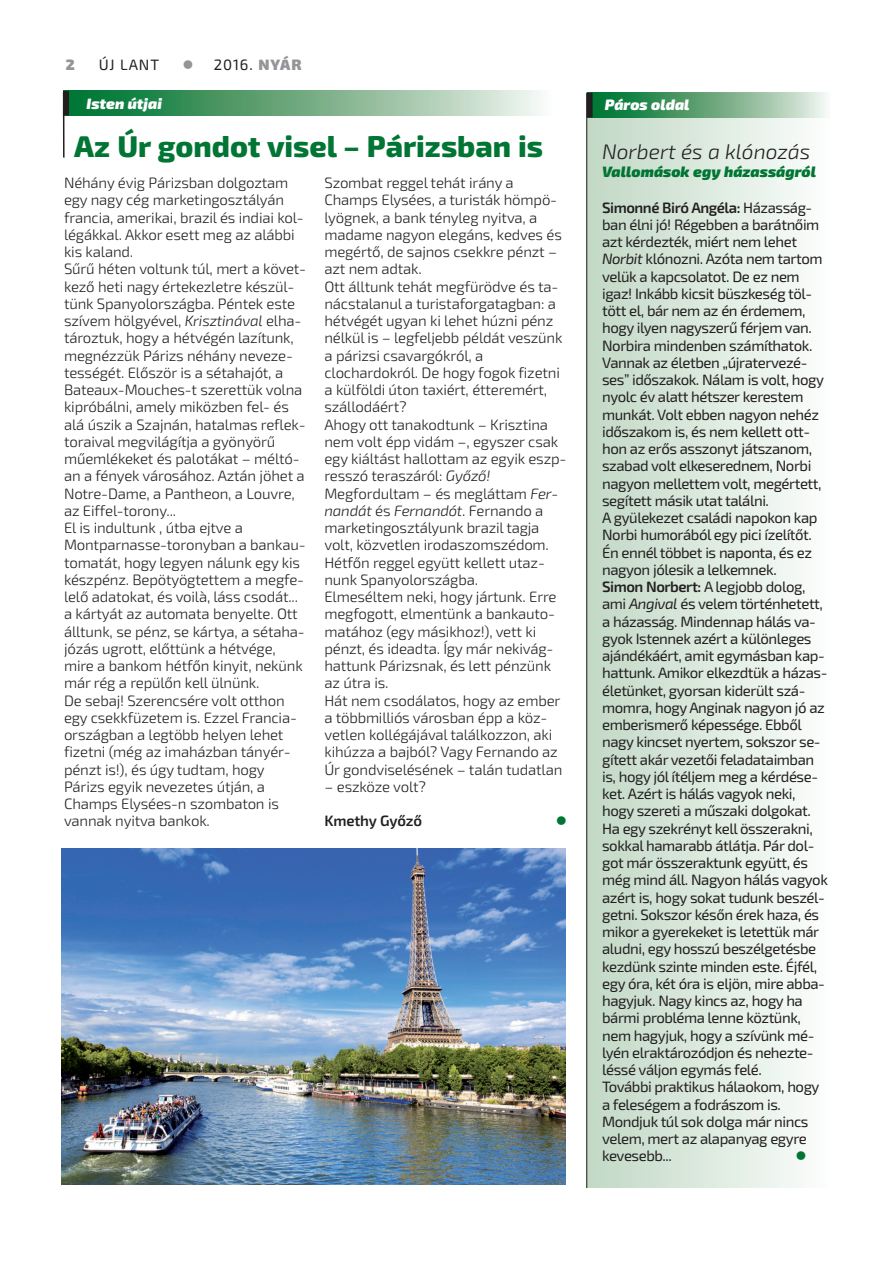
<style>
.page{position:relative;width:893px;height:1263px;background:#fff}
.page>*{position:absolute;margin:0;border:0;box-sizing:border-box;transform-origin:0 0}
.t1{font:800 30px "Exo 2.0";color:#007534}
.t2{font:italic 300 21px "Exo 2.0";color:#231f20}
.t3{font:300 15px/17.2px "Exo 2.0";letter-spacing:-.01em;color:#231f20}
.t4{font:15px/17.2px "Exo 2.0";letter-spacing:-.03em;color:#231f20}
.t5{font:italic 900 15px "Exo 2.0";color:#007534}
.t6{font:italic 900 15px "Exo 2.0";color:#fff}
.t7{font:600 15px "Exo 2.0";letter-spacing:-.01em;color:#231f20}
.t8{font:15px "Wingdings";color:#007534}
.t9{font:900 15px "Exo 2.0";color:#939598}
.s1{color:#939598}
.s2{font-weight:900;color:#939598}
.s3{font-style:italic}
.s4{font-weight:600}
</style>
<div class="page">
<div style="left:586px;top:93px;width:244px;height:1094px;background:linear-gradient(to right,#c1d8c4,#fbfdfc)"></div>
<img style="left:593px;top:93px;width:237px;height:25px">
<img style="left:65px;top:91px;width:474px;height:25px">
<hr style="left:63px;top:92px;width:2px;height:66px;background:#231f20">
<hr style="left:586px;top:93px;width:1px;height:1095px;background:#231f20">
<div style="left:587px;top:93px;width:6px;height:25px;background:#231f20"></div>
<div style="left:63px;top:91px;width:6px;height:24px;background:#231f20"></div>
<img style="left:62px;top:849px;width:503px;height:336px">
<p class="t9" style="left:66px;top:56px;width:10px">2</p>
<p class="t4" style="left:99px;top:56px;width:62px">Új LANT</p>
<p class="t4" style="left:183px;top:56px;width:120px"><span class="s1">●</span> 2016. <span class="s2">nyár</span></p>
<p class="t6" style="left:87px;top:95px;width:77px">Isten útjai</p>
<h1 class="t1" style="left:74px;top:129px;width:470px">Az Úr gondot visel – Párizsban is</h1>
<p class="t3" style="left:64px;top:174px;width:244px">Néhány évig Párizsban dolgoztam egy nagy cég marketingosztályán francia, amerikai, brazil és indiai kol&shy;légákkal. Akkor esett meg az alábbi kis kaland.<br>Sűrű héten voltunk túl, mert a követ&shy;kező heti nagy értekezletre készül&shy;tünk Spanyolországba. Péntek este szívem hölgyével, <span class="s3">Krisztinával</span> elha&shy;tároztuk, hogy a hétvégén lazítunk, megnézzük Párizs néhány neveze&shy;tességét. Először is a sétahajót, a Bateaux-Mouches-t szerettük volna kipróbálni, amely miközben fel- és alá úszik a Szajnán, hatalmas reflek&shy;toraival megvilágítja a gyönyörű műemlékeket és palotákat – méltó&shy;an a fények városához. Aztán jöhet a Notre-Dame, a Pantheon, a Louvre, az Eiffel-torony...<br>El is indultunk , útba ejtve a Montparnasse-toronyban a bankau&shy;tomatát, hogy legyen nálunk egy kis készpénz. Bepötyögtettem a megfe&shy;lelő adatokat, és voilà, láss csodát... a kártyát az automata benyelte. Ott álltunk, se pénz, se kártya, a sétaha&shy;józás ugrott, előttünk a hétvége, mire a bankom hétfőn kinyit, nekünk már rég a repülőn kell ülnünk.<br>De sebaj! Szerencsére volt otthon egy csekkfüzetem is. Ezzel Francia&shy;országban a legtöbb helyen lehet fizetni (még az imaházban tányér&shy;pénzt is!), és úgy tudtam, hogy Párizs egyik nevezetes útján, a Champs Elysées-n szombaton is vannak nyitva bankok.</p>
<p class="t3" style="left:324px;top:174px;width:243px">Szombat reggel tehát irány a<br>Champs Elysées, a turisták hömpö&shy;lyögnek, a bank tényleg nyitva, a madame nagyon elegáns, kedves és megértő, de sajnos csekkre pénzt – azt nem adtak.<br>Ott álltunk tehát megfürödve és ta&shy;nácstalanul a turistaforgatagban: a hétvégét ugyan ki lehet húzni pénz nélkül is – legfeljebb példát veszünk a párizsi csavargókról, a clochardokról. De hogy fogok fizetni a külföldi úton taxiért, étteremért, szállodáért?<br>Ahogy ott tanakodtunk – Krisztina nem volt épp vidám –, egyszer csak egy kiáltást hallottam az egyik eszp&shy;resszó teraszáról: <span class="s3">Győző!<br></span>Megfordultam – és megláttam <span class="s3">Fer&shy;nandát</span> és <span class="s3">Fernandót</span>. Fernando a marketingosztályunk brazil tagja volt, közvetlen irodaszomszédom.<br>Hétfőn reggel együtt kellett utaz&shy;nunk Spanyolországba.<br>Elmeséltem neki, hogy jártunk. Erre megfogott, elmentünk a bankauto&shy;matához (egy másikhoz!), vett ki pénzt, és ideadta. Így már nekivág&shy;hattunk Párizsnak, és lett pénzünk az útra is.<br>Hát nem csodálatos, hogy az ember a többmilliós városban épp a köz&shy;vetlen kollégájával találkozzon, aki kihúzza a bajból? Vagy Fernando az<br>Úr gondviselésének – talán tudatlan</p>
<p class="t3" style="left:324px;top:778px;width:103px">– eszköze volt?</p>
<p class="t7" style="left:324px;top:812px;width:99px">Kmethy Győző</p>
<p class="t8" style="left:556px;top:812px;width:13px">●</p>
<p class="t6" style="left:605px;top:96px;width:86px">Páros oldal</p>
<h2 class="t2" style="left:602px;top:140px;width:210px">Norbert és a klónozás</h2>
<p class="t5" style="left:602px;top:163px;width:215px">Vallomások egy házasságról</p>
<p class="t4" style="left:602px;top:199px;width:227px"><span class="s4">Simonné Biró Angéla:</span> Házasság&shy;ban élni jó! Régebben a barátnőim azt kérdezték, miért nem lehet<br><span class="s3">Norbit</span> klónozni. Azóta nem tartom velük a kapcsolatot. De ez nem igaz! Inkább kicsit büszkeség töl&shy;tött el, bár nem az én érdemem, hogy ilyen nagyszerű férjem van.<br>Norbira mindenben számíthatok.<br>Vannak az életben „újratervezé&shy;ses” időszakok. Nálam is volt, hogy nyolc év alatt hétszer kerestem munkát. Volt ebben nagyon nehéz időszakom is, és nem kellett ott&shy;hon az erős asszonyt játszanom, szabad volt elkeserednem, Norbi nagyon mellettem volt, megértett, segített másik utat találni.<br>A gyülekezet családi napokon kap<br>Norbi humorából egy pici ízelítőt.<br>Én ennél többet is naponta, és ez nagyon jólesik a lelkemnek.<br><span class="s4">Simon Norbert:</span> A legjobb dolog, ami <span class="s3">Angival</span> és velem történhetett, a házasság. Mindennap hálás va&shy;gyok Istennek azért a különleges ajándékáért, amit egymásban kap&shy;hattunk. Amikor elkezdtük a házas&shy;életünket, gyorsan kiderült szá&shy;momra, hogy Anginak nagyon jó az emberismerő képessége. Ebből nagy kincset nyertem, sokszor se&shy;gített akár vezetői feladataimban is, hogy jól ítéljem meg a kérdése&shy;ket. Azért is hálás vagyok neki, hogy szereti a műszaki dolgokat.<br>Ha egy szekrényt kell összerakni, sokkal hamarabb átlátja. Pár dol&shy;got már összeraktunk együtt, és még mind áll. Nagyon hálás vagyok azért is, hogy sokat tudunk beszél&shy;getni. Sokszor későn érek haza, és mikor a gyerekeket is letettük már aludni, egy hosszú beszélgetésbe kezdünk szinte minden este. Éjfél, egy óra, két óra is eljön, mire abba&shy;hagyjuk. Nagy kincs az, hogy ha bármi probléma lenne köztünk, nem hagyjuk, hogy a szívünk mé&shy;lyén elraktározódjon és nehezte&shy;léssé váljon egymás felé.<br>További praktikus hálaokom, hogy a feleségem a fodrászom is.<br>Mondjuk túl sok dolga már nincs velem, mert az alapanyag egyre kevesebb...</p>
<p class="t8" style="left:796px;top:1147px;width:13px">●</p>
</div>
